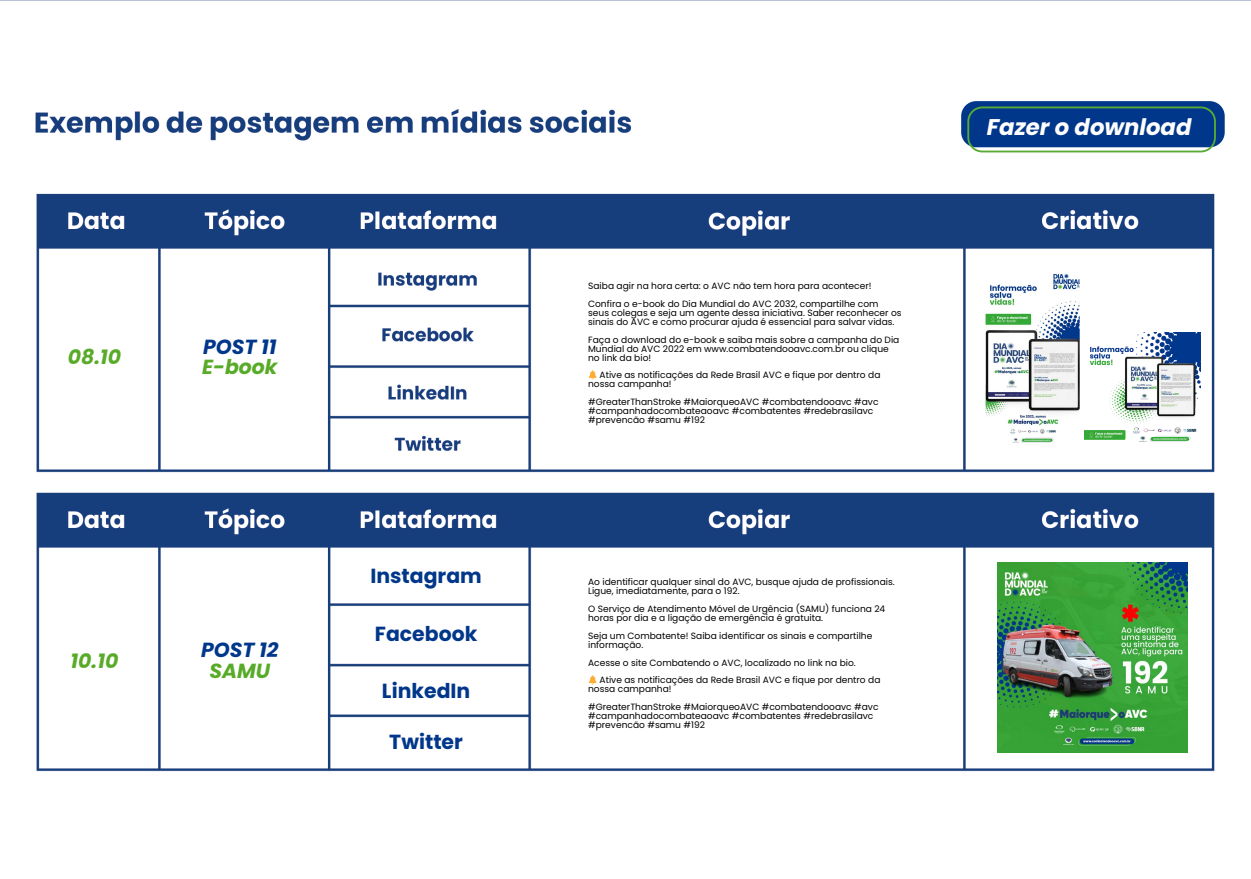
<style>
.page{position:relative;width:1251px;height:879px;background:#fff}
.page>*{position:absolute;margin:0;border:0;box-sizing:border-box;transform-origin:0 0}
.t1{font:italic 700 22.69px "Poppins";color:#fff}
.t2{font:700 20.38px "Poppins";color:#01378a}
.t3{font:italic 700 20.38px "Poppins";color:#58ab28}
.t4{font:italic 700 20.38px "Poppins";color:#01378a}
.t5{font:9.06px/8.9px "Poppins";color:#000}
</style>
<div class="page">
<img style="left:0;top:0;width:1250px;height:772px">
<div style="left:961px;top:101px;width:263px;height:46px;background:#01378a;border-radius:15px"></div>
<svg style="left:967px;top:106px;width:248px;height:46px"></svg>
<img style="left:1084px;top:333px;width:116px;height:115px">
<img style="left:985px;top:269px;width:94px;height:179px;border-radius:4px">
<img style="left:997px;top:562px;width:189px;height:190px">
<svg style="left:589px;top:370px;width:7px;height:9px"></svg>
<svg style="left:589px;top:675px;width:7px;height:9px"></svg>
<p class="t3" style="left:68px;top:343px;width:55px">08.10</p>
<p class="t4" style="left:203px;top:332px;width:75px">POST 11</p>
<p class="t3" style="left:202px;top:353px;width:77px">E-book</p>
<p class="t3" style="left:71px;top:647px;width:49px">10.10</p>
<p class="t4" style="left:201px;top:636px;width:79px">POST 12</p>
<p class="t3" style="left:209px;top:657px;width:62px">SAMU</p>
<p class="t2" style="left:370px;top:562px;width:113px">Instagram</p>
<p class="t2" style="left:375px;top:619px;width:104px">Facebook</p>
<p class="t2" style="left:382px;top:677px;width:90px">LinkedIn</p>
<p class="t2" style="left:389px;top:727px;width:75px">Twitter</p>
<p class="t5" style="left:588px;top:282px;width:285px">Saiba agir na hora certa: o AVC não tem hora para acontecer!</p>
<p class="t5" style="left:588px;top:299px;width:315px">Confira o e-book do Dia Mundial do AVC 2032, compartilhe com seus colegas e seja um agente dessa iniciativa. Saber reconhecer os sinais do AVC e como procurar ajuda é essencial para salvar vidas.</p>
<p class="t5" style="left:588px;top:335px;width:313px">Faça o download do e-book e saiba mais sobre a campanha do Dia<br>Mundial do AVC 2022 em www.combatendooavc.com.br ou clique no link da bio!</p>
<p class="t5" style="left:588px;top:371px;width:294px;text-indent:12px">Ative as notificações da Rede Brasil AVC e fique por dentro da nossa campanha!</p>
<p class="t5" style="left:588px;top:397px;width:292px">#GreaterThanStroke #MaiorqueoAVC #combatendooavc #avc #campanhadocombateaoavc #combatentes #redebrasilavc #prevencão #samu #192</p>
<p class="t5" style="left:588px;top:578px;width:308px">Ao identificar qualquer sinal do AVC, busque ajuda de profissionais.<br>Ligue, imediatamente, para o 192.</p>
<p class="t5" style="left:588px;top:604px;width:299px">O Serviço de Atendimento Móvel de Urgência (SAMU) funciona 24 horas por dia e a ligação de emergência é gratuita.</p>
<p class="t5" style="left:588px;top:631px;width:286px">Seja um Combatente! Saiba identificar os sinais e compartilhe informação.</p>
<p class="t5" style="left:588px;top:658px;width:269px">Acesse o site Combatendo o AVC, localizado no link na bio.</p>
<p class="t5" style="left:588px;top:676px;width:294px;text-indent:12px">Ative as notificações da Rede Brasil AVC e fique por dentro da nossa campanha!</p>
<p class="t5" style="left:588px;top:702px;width:292px">#GreaterThanStroke #MaiorqueoAVC #combatendooavc #avc #campanhadocombateaoavc #combatentes #redebrasilavc #prevencão #samu #192</p>
<p class="t1" style="left:986px;top:111px;width:206px">Fazer o download</p>
</div>
